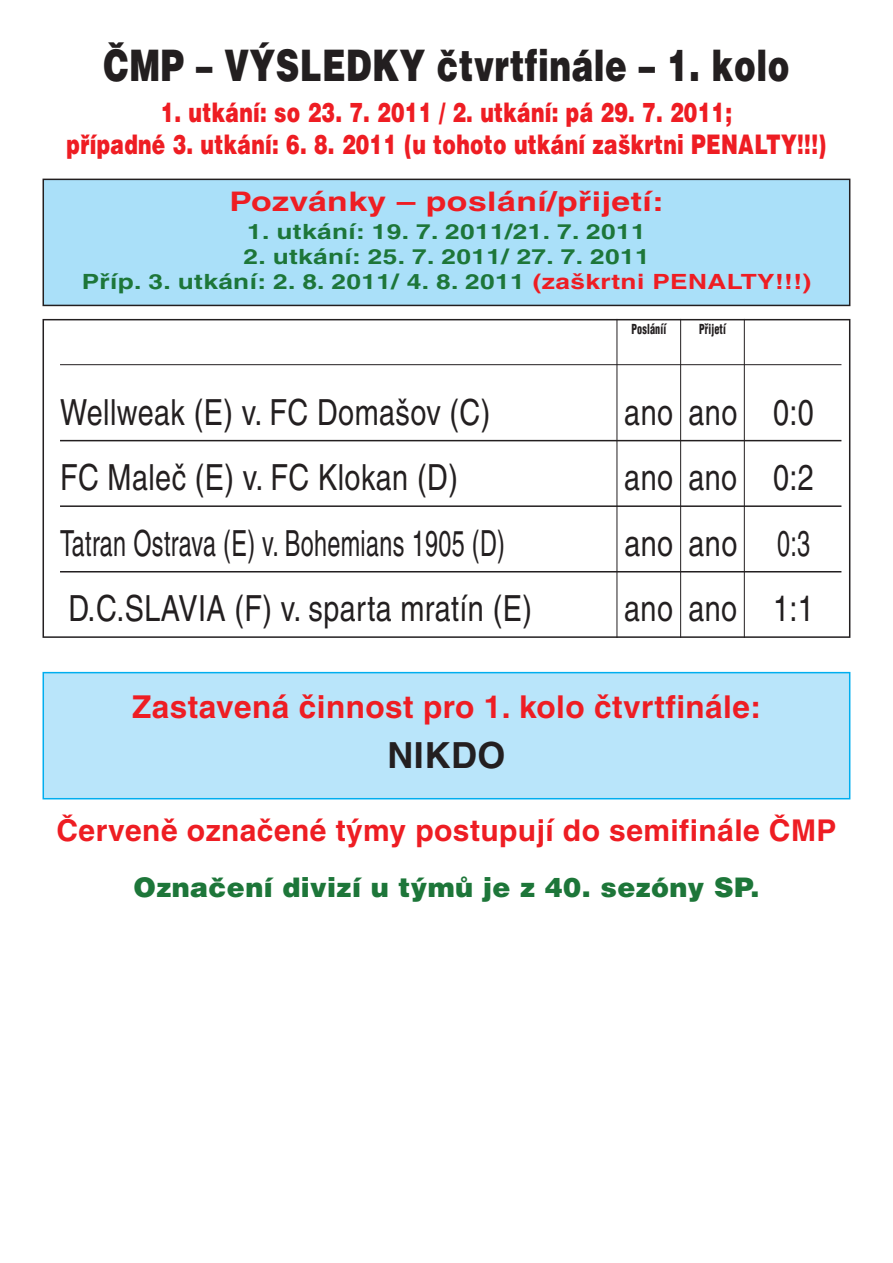
<style>
.page{position:relative;width:893px;height:1263px;background:#fff}
.page>*{position:absolute;margin:0;border:0;box-sizing:border-box;transform-origin:0 0}
.t1{font:900 43.5px "Helvetica CE";letter-spacing:.015em;color:#231f20;scale:.75 1}
.t2{font:36px "Helvetica CE";letter-spacing:.015em;color:#231f20;scale:.8 1}
.t3{font:36px "Helvetica CE";letter-spacing:.015em;color:#231f20;scale:.65 1}
.t4{font:700 36px "Helvetica CE";letter-spacing:.015em;color:#231f20}
.t5{font:700 31.5px "Helvetica CE";letter-spacing:.015em;color:#ee1d23}
.t6{font:700 30px "Helvetica CE";letter-spacing:.015em;color:#ee1d23}
.t7{font:900 27px/32.4px "Helvetica CE";letter-spacing:.015em;color:#ee1d23;text-align:center;scale:.75 1}
.t8{font:900 27px "Helvetica CE";letter-spacing:.015em;color:#1d7639}
.t9{font:700 27px "Helvetica CE";letter-spacing:.015em;color:#ee1d23;scale:1.25 1}
.t10{font:700 21px/25.2px "Helvetica CE";letter-spacing:.015em;color:#1d7639;text-align:center;scale:1.25 1}
.t11{font:900 condensed 13.5px "Helvetica CE";letter-spacing:.015em;color:#231f20;scale:.75 1}
.s1{color:#ee1d23}
</style>
<div class="page">
<div style="left:43px;top:319px;width:807px;height:319px;border:2px solid #231f20"></div>
<hr style="left:60px;top:364px;width:781px;height:1px;background:#231f20">
<hr style="left:60px;top:440px;width:781px;height:1px;background:#231f20">
<hr style="left:60px;top:505px;width:781px;height:2px;background:#231f20">
<hr style="left:60px;top:571px;width:781px;height:1px;background:#231f20">
<hr style="left:617px;top:319px;width:1px;height:319px;background:#231f20">
<hr style="left:680px;top:319px;width:1px;height:319px;background:#231f20">
<hr style="left:744px;top:319px;width:1px;height:319px;background:#231f20">
<div style="left:44px;top:673px;width:805px;height:125px;background:#b9e5fa"></div>
<div style="left:43px;top:672px;width:807px;height:127px;border:2px solid #00aeef"></div>
<div style="left:43px;top:179px;width:807px;height:126px;background:#aae0f9"></div>
<div style="left:43px;top:179px;width:807px;height:127px;border:2px solid #231f20"></div>
<p class="t1" style="left:104px;top:50px;width:916px">ČMP – VÝSLEDKY čtvrtfinále – 1. kolo</p>
<p class="t7" style="left:67px;top:98px;width:1014px">1. utkání: so 23. 7. 2011 / 2. utkání: pá 29. 7. 2011;<br>případné 3. utkání: 6. 8. 2011 (u tohoto utkání zaškrtni PENALTY!!!)</p>
<p class="t9" style="left:229px;top:191px;width:349px">Pozvánky – poslání/přijetí:</p>
<p class="t10" style="left:247px;top:221px;width:320px">1. utkání: 19. 7. 2011/21. 7. 2011</p>
<p class="t10" style="left:82px;top:246px;width:585px">2. utkání: 25. 7. 2011/ 27. 7. 2011<br>Příp. 3. utkání: 2. 8. 2011/ 4. 8. 2011 <span class="s1">(zaškrtni PENALTY!!!)</span></p>
<p class="t11" style="left:631px;top:324px;width:48px">Posláníí</p>
<p class="t11" style="left:699px;top:324px;width:37px">Přijetí</p>
<p class="t2" style="left:60px;top:399px;width:539px">Wellweak (E) v. FC Domašov (C)</p>
<p class="t2" style="left:624px;top:399px;width:239px">ano ano 0:0</p>
<p class="t2" style="left:60px;top:464px;width:499px">FC Maleč (E) v. FC Klokan (D)</p>
<p class="t2" style="left:624px;top:464px;width:239px">ano ano 0:2</p>
<p class="t3" style="left:60px;top:530px;width:686px">Tatran Ostrava (E) v. Bohemians 1905 (D)</p>
<p class="t2" style="left:624px;top:530px;width:234px">ano ano 0:3</p>
<p class="t2" style="left:68px;top:595px;width:581px">D.C.SLAVIA (F) v. sparta mratín (E)</p>
<p class="t2" style="left:624px;top:595px;width:239px">ano ano 1:1</p>
<p class="t5" style="left:132px;top:696px;width:630px">Zastavená činnost pro 1. kolo čtvrtfinále:</p>
<p class="t4" style="left:387px;top:742px;width:120px">NIKDO</p>
<p class="t6" style="left:56px;top:819px;width:781px">Červeně označené týmy postupují do semifinále ČMP</p>
<p class="t8" style="left:133px;top:877px;width:627px">Označení divizí u týmů je z 40. sezóny SP.</p>
</div>
